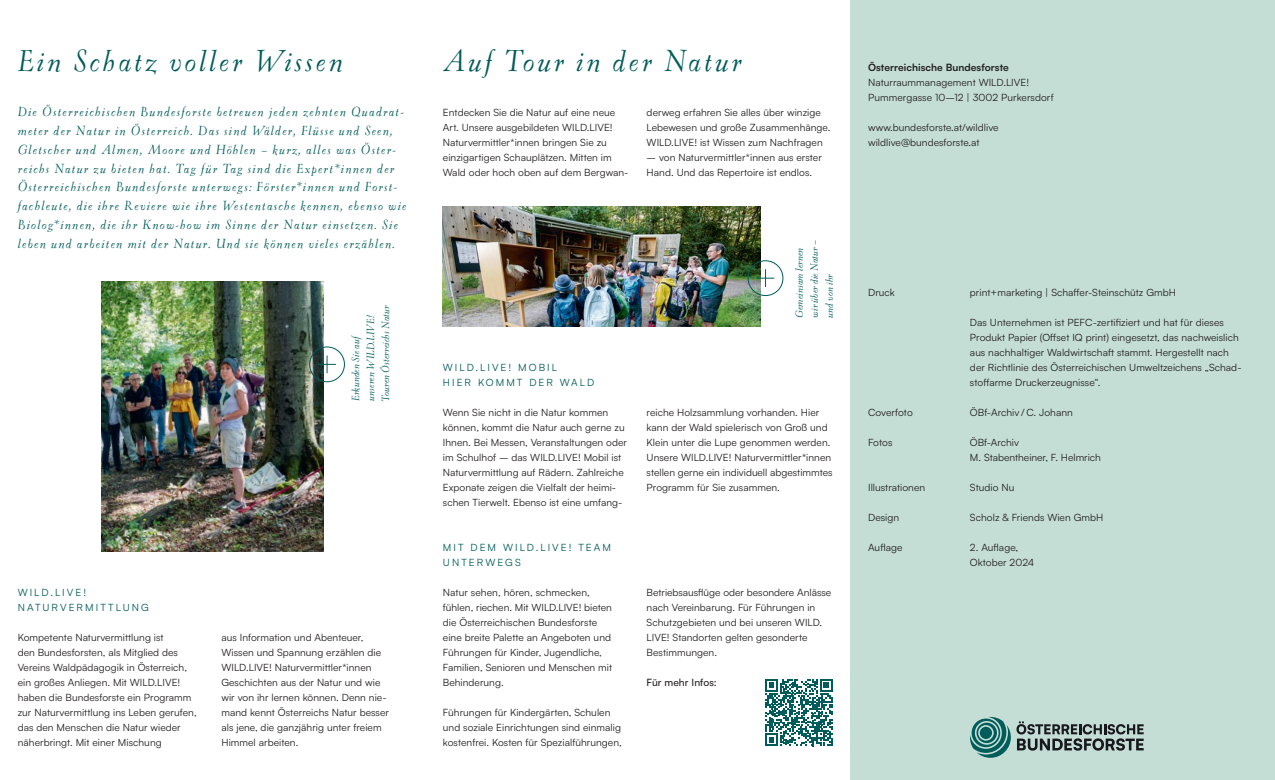
<style>
.page{position:relative;width:1275px;height:780px;background:#fff}
.page>*{position:absolute;margin:0;border:0;box-sizing:border-box;transform-origin:0 0}
.t1{font:italic 28.75px "Oneleigh Pro";letter-spacing:.09em;color:#005c5a}
.t2{font:italic 12.5px/18.8px "Oneleigh Pro";letter-spacing:.09em;color:#005c5a}
.t3{font:10px/15px "Satoshi";letter-spacing:.005em;color:#231f20}
.t4{font:italic 10px/15px "Oneleigh Pro";color:#005c5a}
.t5{font:10px/15px "Satoshi";letter-spacing:.2em;color:#005c5a}
.t6{font:700 10px "Satoshi";letter-spacing:.005em;color:#231f20}
.t7{font:500 10px "Satoshi";letter-spacing:.005em;color:#231f20}
</style>
<div class="page">
<img style="left:102px;top:281px;width:221px;height:270px">
<img style="left:443px;top:206px;width:317px;height:120px">
<div style="left:850px;top:0;width:425px;height:780px;background:#c4ded5"></div>
<div style="left:309px;top:347px;width:36px;height:35px;border:1px solid #005c5a;border-radius:50%"></div>
<svg style="left:319px;top:356px;width:17px;height:17px"></svg>
<div style="left:748px;top:260px;width:35px;height:36px;border:1px solid #005c5a;border-radius:50%"></div>
<svg style="left:757px;top:270px;width:17px;height:17px"></svg>
<svg style="left:1017px;top:721px;width:127px;height:30px"></svg>
<svg style="left:970px;top:717px;width:41px;height:41px"></svg>
<svg style="left:765px;top:679px;width:67px;height:67px"></svg>
<h1 class="t1" style="left:18px;top:49px;width:327px">Ein Schatz voller Wissen</h1>
<h1 class="t1" style="left:443px;top:49px;width:301px">Auf Tour in der Natur</h1>
<p class="t2" style="left:18px;top:104px;width:390px">Die Österreichischen Bundesforste betreuen jeden zehnten Quadrat&shy;meter der Natur in Österreich. Das sind Wälder, Flüsse und Seen, Gletscher und Almen, Moore und Höhlen – kurz, alles was Öster&shy;reichs Natur zu bieten hat. Tag für Tag sind die Expert*innen der Österreichischen Bundesforste unterwegs: Förster*innen und Forst&shy;fachleute, die ihre Reviere wie ihre Westentasche kennen, ebenso wie Biolog*innen, die ihr Know-how im Sinne der Natur einsetzen. Sie leben und arbeiten mit der Natur. Und sie können vieles erzählen.</p>
<p class="t3" style="left:443px;top:106px;width:187px">Entdecken Sie die Natur auf eine neue Art. Unsere ausgebildeten WILD.LIVE!<br>Naturvermittler*innen bringen Sie zu einzigartigen Schauplätzen. Mitten im Wald oder hoch oben auf dem Bergwan-</p>
<p class="t3" style="left:647px;top:106px;width:185px">derweg erfahren Sie alles über winzige<br>Lebewesen und große Zusammenhänge.<br>WILD.LIVE! ist Wissen zum Nachfragen</p>
<p class="t3" style="left:647px;top:151px;width:177px">– von Naturvermittler*innen aus erster<br>Hand. Und das Repertoire ist endlos.</p>
<p class="t4" style="left:792px;top:318px;width:79px;rotate:-90deg">Gemeinsam lernen wir über die Natur – und von ihr</p>
<p class="t4" style="left:349px;top:402px;width:98px;rotate:-90deg">Erkunden Sie auf<br>unseren WILD.LIVE!<br>Touren Österreichs Natur</p>
<p class="t5" style="left:443px;top:361px;width:153px">WILD.LIVE! MOBIL<br>HIER KOMMT DER WALD</p>
<p class="t3" style="left:443px;top:406px;width:186px">Wenn Sie nicht in die Natur kommen können, kommt die Natur auch gerne zu Ihnen. Bei Messen, Veranstaltungen oder im Schulhof – das WILD.LIVE! Mobil ist Naturvermittlung auf Rädern. Zahlreiche Exponate zeigen die Vielfalt der heimi&shy;schen Tierwelt. Ebenso ist eine umfang-</p>
<p class="t3" style="left:647px;top:406px;width:187px">reiche Holzsammlung vorhanden. Hier kann der Wald spielerisch von Groß und Klein unter die Lupe genommen werden.<br>Unsere WILD.LIVE! Naturvermittler*innen stellen gerne ein individuell abgestimmtes Programm für Sie zusammen.</p>
<p class="t5" style="left:18px;top:586px;width:133px">WILD.LIVE!<br>NATURVERMITTLUNG</p>
<p class="t3" style="left:18px;top:631px;width:180px">Kompetente Naturvermittlung ist<br>den Bundesforsten, als Mitglied des Vereins Waldpädagogik in Österreich, ein großes Anliegen. Mit WILD.LIVE! haben die Bundesforste ein Programm zur Naturvermittlung ins Leben gerufen, das den Menschen die Natur wieder näherbringt. Mit einer Mischung</p>
<p class="t3" style="left:221px;top:631px;width:169px">aus Information und Abenteuer,<br>Wissen und Spannung erzählen die<br>WILD.LIVE! Naturvermittler*innen<br>Geschichten aus der Natur und wie wir von ihr lernen können. Denn nie&shy;mand kennt Österreichs Natur besser als jene, die ganzjährig unter freiem<br>Himmel arbeiten.</p>
<p class="t5" style="left:443px;top:541px;width:170px">MIT DEM WILD.LIVE! TEAM<br>UNTERWEGS</p>
<p class="t3" style="left:443px;top:586px;width:171px">Natur sehen, hören, schmecken, fühlen, riechen. Mit WILD.LIVE! bieten die Österreichischen Bundesforste eine breite Palette an Angeboten und Führungen für Kinder, Jugendliche, Familien, Senioren und Menschen mit Behinderung.</p>
<p class="t3" style="left:443px;top:706px;width:180px">Führungen für Kindergärten, Schulen und soziale Einrichtungen sind einmalig kostenfrei. Kosten für Spezialführungen,</p>
<p class="t3" style="left:647px;top:586px;width:186px">Betriebsausflüge oder besondere Anlässe nach Vereinbarung. Für Führungen in Schutzgebieten und bei unseren WILD.<br>LIVE! Standorten gelten gesonderte Bestimmungen.</p>
<p class="t7" style="left:647px;top:678px;width:72px">Für mehr Infos:</p>
<p class="t6" style="left:868px;top:62px;width:142px">Österreichische Bundesforste</p>
<p class="t3" style="left:868px;top:76px;width:187px">Naturraummanagement WILD.LIVE!<br>Pummergasse 10–12 | 3002 Purkersdorf</p>
<p class="t3" style="left:868px;top:121px;width:132px">www.bundesforste.at/wildlive wildlive@bundesforste.at</p>
<p class="t3" style="left:868px;top:286px;width:28px">Druck</p>
<p class="t3" style="left:868px;top:406px;width:46px">Coverfoto</p>
<p class="t3" style="left:868px;top:436px;width:26px">Fotos</p>
<p class="t3" style="left:868px;top:481px;width:59px">Illustrationen</p>
<p class="t3" style="left:868px;top:511px;width:33px">Design</p>
<p class="t3" style="left:868px;top:541px;width:36px">Auflage</p>
<p class="t3" style="left:970px;top:286px;width:207px">print+marketing | Schaffer-Steinschütz GmbH</p>
<p class="t3" style="left:970px;top:316px;width:273px">Das Unternehmen ist PEFC-zertifiziert und hat für dieses Produkt Papier (Offset IQ print) eingesetzt, das nachweislich aus nachhaltiger Waldwirtschaft stammt. Hergestellt nach der Richtlinie des Österreichischen Umweltzeichens „Schad&shy;stoffarme Druckerzeugnisse“.</p>
<p class="t3" style="left:970px;top:406px;width:104px">ÖBf-Archiv / C. Johann</p>
<p class="t3" style="left:970px;top:436px;width:133px">ÖBf-Archiv<br>M. Stabentheiner, F. Helmrich</p>
<p class="t3" style="left:970px;top:481px;width:46px">Studio Nu</p>
<p class="t3" style="left:970px;top:511px;width:135px">Scholz &amp; Friends Wien GmbH</p>
<p class="t3" style="left:970px;top:541px;width:66px">2. Auflage,<br>Oktober 2024</p>
</div>
